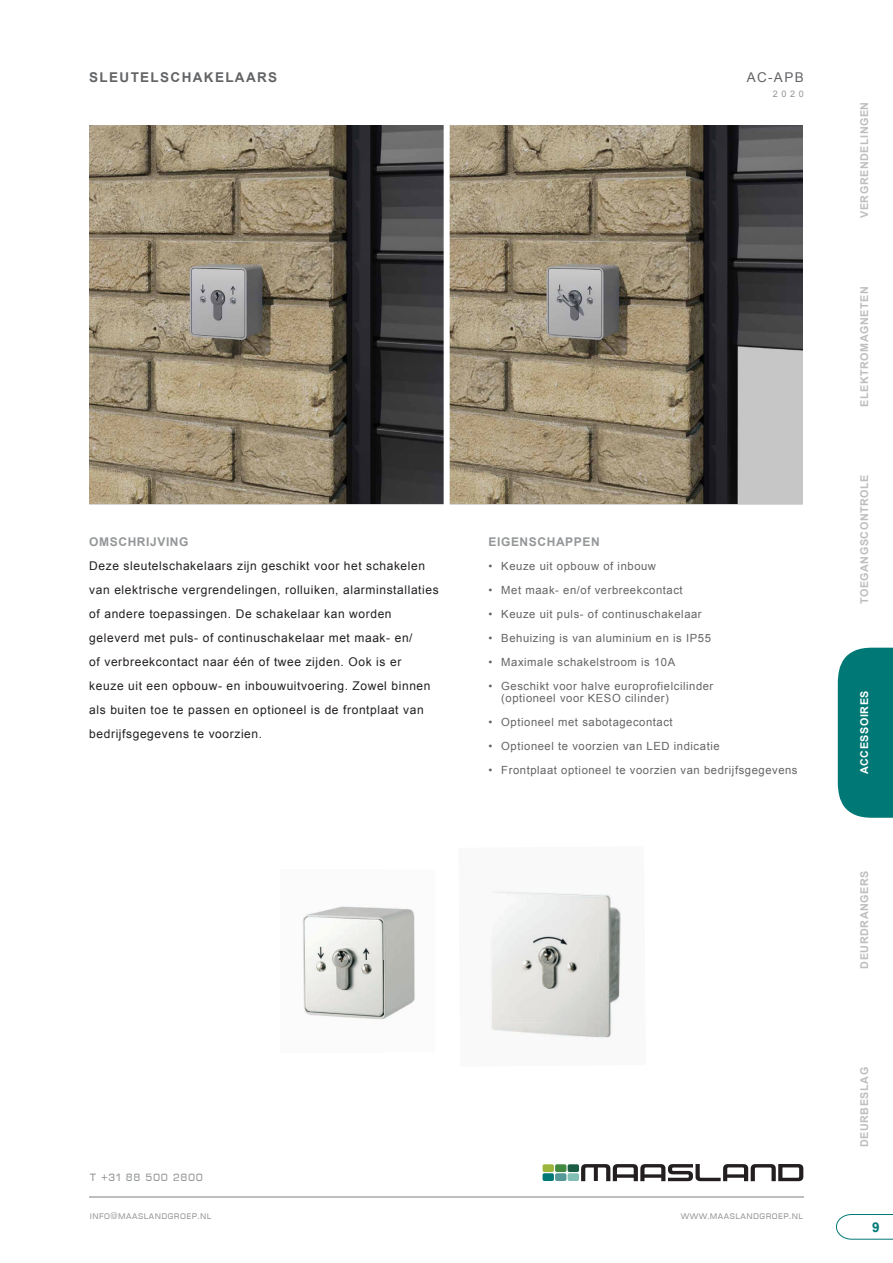
<style>
.page{position:relative;width:893px;height:1263px;background:#fff}
.page>*{position:absolute;margin:0;border:0;box-sizing:border-box;transform-origin:0 0}
.t1{font:700 13.5px "Arial";letter-spacing:.1em;color:#636466}
.t2{font:13.5px "Arial";color:#636466}
.t3{font:700 13.5px "Arial";color:#007875}
.t4{font:12.75px "Eurostile DCD";letter-spacing:.05em;color:#949698}
.t5{font:12px/24px "Arial";letter-spacing:.05em;color:#231f20}
.t6{font:700 12px "Arial";letter-spacing:.05em;color:#949698}
.t7{font:11.25px/12px "Arial";letter-spacing:.05em;color:#636466}
.t8{font:700 10.8px "Arial";letter-spacing:.05em;color:#bcbec0}
.t9{font:700 10.8px "Arial";letter-spacing:.05em;color:#fff}
.t10{font:9.75px "Eurostile DCD";letter-spacing:.05em;color:#949698}
.t11{font:9px "Arial";color:#949698}
</style>
<div class="page">
<svg style="left:836px;top:1214px;width:57px;height:26px"></svg>
<img style="left:542px;top:1165px;width:262px;height:33px">
<svg style="left:543px;top:1164px;width:260px;height:17px"></svg>
<div style="left:838px;top:648px;width:55px;height:170px;background:#007875"></div>
<hr style="left:89px;top:1196px;width:714px;height:2px;background:#bcbec0">
<hr style="left:89px;top:125px;width:714px;height:1px;background:#949698">
<img style="left:89px;top:126px;width:355px;height:378px">
<img style="left:450px;top:126px;width:353px;height:378px">
<div style="left:444px;top:121px;width:6px;height:386px;background:#fff"></div>
<img style="left:302px;top:906px;width:113px;height:114px">
<img style="left:491px;top:891px;width:106px;height:131px">
<img style="left:597px;top:894px;width:24px;height:145px">
<p class="t1" style="left:89px;top:68px;width:189px">SLEUTELSCHAKELAARS</p>
<p class="t2" style="left:747px;top:69px;width:59px">AC-APB</p>
<p class="t11" style="left:773px;top:88px;width:32px">2020</p>
<p class="t6" style="left:89px;top:534px;width:101px">OMSCHRIJVING</p>
<p class="t5" style="left:89px;top:554px;width:351px">Deze sleutelschakelaars zijn geschikt voor het schakelen van elektrische vergrendelingen, rolluiken, alarminstallaties of andere toepassingen. De schakelaar kan worden geleverd met puls- of continuschakelaar met maak- en/<br>of verbreekcontact naar één of twee zijden. Ook is er<br>keuze uit een opbouw- en inbouwuitvoering. Zowel binnen als buiten toe te passen en optioneel is de frontplaat van bedrijfsgegevens te voorzien.</p>
<p class="t6" style="left:489px;top:534px;width:113px">EIGENSCHAPPEN</p>
<p class="t7" style="left:489px;top:560px;width:169px">• Keuze uit opbouw of inbouw</p>
<p class="t7" style="left:489px;top:584px;width:196px">• Met maak- en/of verbreekcontact</p>
<p class="t7" style="left:489px;top:608px;width:215px">• Keuze uit puls- of continuschakelaar</p>
<p class="t7" style="left:489px;top:632px;width:224px">• Behuizing is van aluminium en is IP55</p>
<p class="t7" style="left:489px;top:656px;width:188px">• Maximale schakelstroom is 10A</p>
<p class="t7" style="left:501px;top:680px;width:214px;text-indent:-13px">• Geschikt voor halve europrofielcilinder (optioneel voor KESO cilinder)</p>
<p class="t7" style="left:489px;top:716px;width:186px">• Optioneel met sabotagecontact</p>
<p class="t7" style="left:489px;top:740px;width:233px">• Optioneel te voorzien van LED indicatie</p>
<p class="t7" style="left:489px;top:764px;width:311px">• Frontplaat optioneel te voorzien van bedrijfsgegevens</p>
<p class="t4" style="left:90px;top:1170px;width:115px">t +31 88 500 2800</p>
<p class="t10" style="left:90px;top:1210px;width:123px">info@maaslandgroep.nl</p>
<p class="t10" style="left:681px;top:1210px;width:124px">www.maaslandgroep.nl</p>
<p class="t8" style="left:857px;top:218px;width:118px;rotate:-90deg">VERGRENDELINGEN</p>
<p class="t8" style="left:857px;top:407px;width:122px;rotate:-90deg">ELEKTROMAGNETEN</p>
<p class="t8" style="left:857px;top:604px;width:131px;rotate:-90deg">TOEGANGSCONTROLE</p>
<p class="t9" style="left:857px;top:774px;width:85px;rotate:-90deg">ACCESSOIRES</p>
<p class="t8" style="left:857px;top:968px;width:99px;rotate:-90deg">DEURDRANGERS</p>
<p class="t8" style="left:857px;top:1147px;width:81px;rotate:-90deg">DEURBESLAG</p>
<p class="t3" style="left:872px;top:1218px;width:9px">9</p>
</div>
